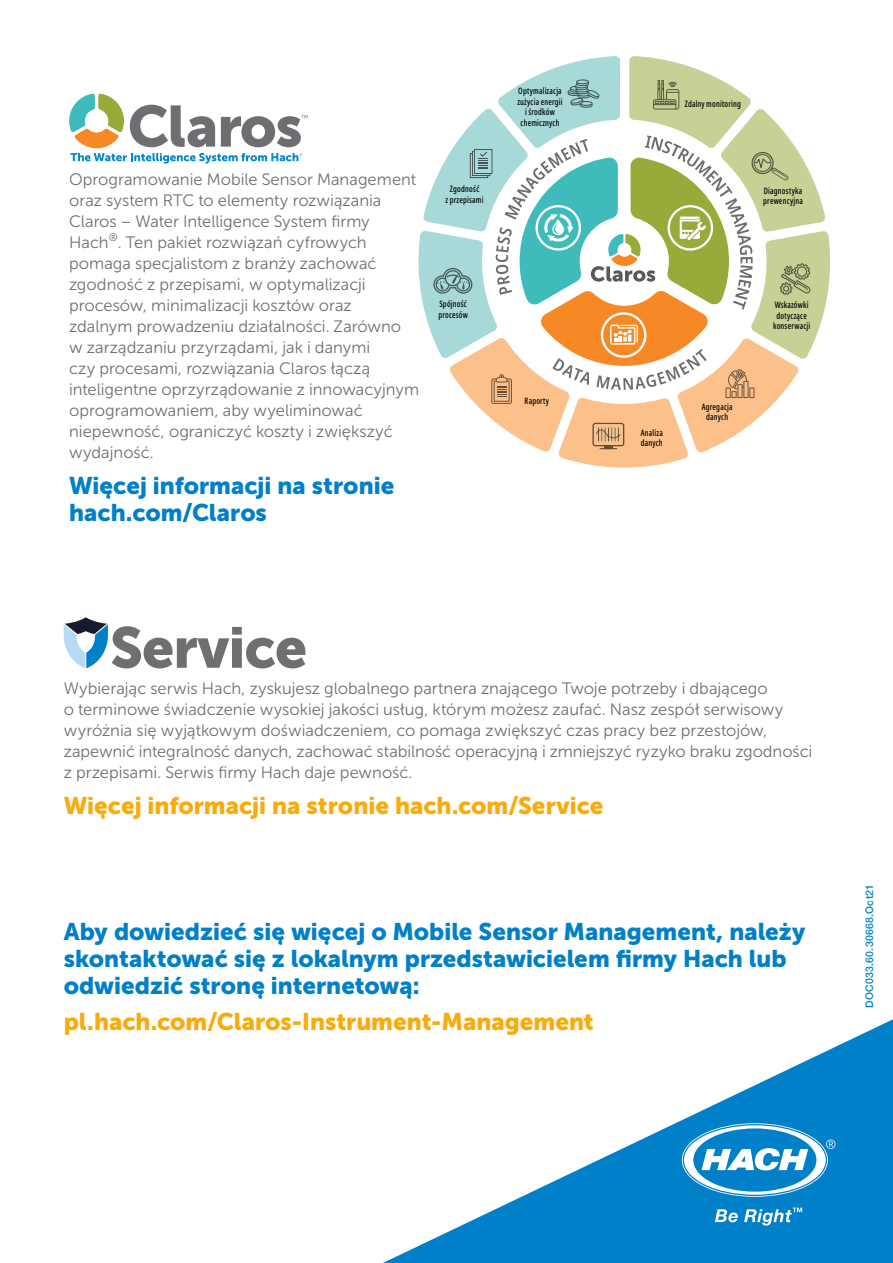
<style>
.page{position:relative;width:893px;height:1263px;background:#fff}
.page>*{position:absolute;margin:0;border:0;box-sizing:border-box;transform-origin:0 0}
.t1{font:24px/27px "Museo Sans Cyrl 900";color:#0080c8}
.t2{font:24px "Museo Sans Cyrl 900";color:#f8ab0b}
.t3{font:16.5px/21px "Museo Sans Cyrl 300";color:#6f6f6e}
.t4{font:500 10.5px "Helvetica Neue LTW1 G";letter-spacing:.025em;color:#0080c8}
.t5{font:500 extra-condensed 9px/10.5px "Noto Sans";letter-spacing:.025em;color:#000;text-align:center;scale:.9 1}
</style>
<div class="page">
<svg style="left:64px;top:617px;width:241px;height:51px"></svg>
<svg style="left:69px;top:94px;width:239px;height:70px"></svg>
<svg style="left:383px;top:1019px;width:510px;height:244px"></svg>
<svg style="left:684px;top:1125px;width:151px;height:70px"></svg>
<svg style="left:715px;top:1209px;width:23px;height:13px"></svg>
<svg style="left:744px;top:1207px;width:58px;height:18px"></svg>
<svg style="left:418px;top:56px;width:413px;height:412px"></svg>
<p class="t3" style="left:69px;top:169px;width:352px">Oprogramowanie Mobile Sensor Management oraz system RTC to elementy rozwiązania Claros – Water Intelligence System firmy Hach<sup>®</sup>. Ten pakiet rozwiązań cyfrowych pomaga specjalistom z branży zachować zgodność z przepisami, w optymalizacji procesów, minimalizacji kosztów oraz zdalnym prowadzeniu działalności. Zarówno<br>w zarządzaniu przyrządami, jak i danymi<br>czy procesami, rozwiązania Claros łączą inteligentne oprzyrządowanie z innowacyjnym oprogramowaniem, aby wyeliminować niepewność, ograniczyć koszty i zwiększyć wydajność.</p>
<h1 class="t1" style="left:69px;top:472px;width:327px">Więcej informacji na stronie hach.com/Claros</h1>
<p class="t5" style="left:446px;top:184px;width:44px">Zgodność<br>z przepisami</p>
<p class="t5" style="left:438px;top:299px;width:34px;text-align:left">Spójność procesów</p>
<p class="t5" style="left:517px;top:86px;width:52px">Optymalizacja zużycia energii i środków chemicznych</p>
<p class="t5" style="left:525px;top:395px;width:29px">Raporty</p>
<p class="t5" style="left:685px;top:99px;width:64px">Zdalny monitoring</p>
<p class="t5" style="left:763px;top:185px;width:46px;text-align:left">Diagnostyka prewencyjna</p>
<p class="t5" style="left:641px;top:427px;width:26px;text-align:left">Analiza danych</p>
<p class="t5" style="left:702px;top:401px;width:36px">Agregacja danych</p>
<p class="t5" style="left:773px;top:300px;width:43px">Wskazówki dotyczące konserwacji</p>
<p class="t3" style="left:64px;top:678px;width:750px">Wybierając serwis Hach, zyskujesz globalnego partnera znającego Twoje potrzeby i dbającego<br>o terminowe świadczenie wysokiej jakości usług, którym możesz zaufać. Nasz zespół serwisowy wyróżnia się wyjątkowym doświadczeniem, co pomaga zwiększyć czas pracy bez przestojów, zapewnić integralność danych, zachować stabilność operacyjną i zmniejszyć ryzyko braku zgodności z przepisami. Serwis firmy Hach daje pewność.</p>
<h1 class="t2" style="left:64px;top:792px;width:541px">Więcej informacji na stronie hach.com/Service</h1>
<h1 class="t1" style="left:64px;top:918px;width:743px">Aby dowiedzieć się więcej o Mobile Sensor Management, należy skontaktować się z lokalnym przedstawicielem firmy Hach lub odwiedzić stronę internetową:</h1>
<h1 class="t2" style="left:64px;top:1008px;width:532px">pl.hach.com/Claros-Instrument-Management</h1>
<p class="t4" style="left:863px;top:1008px;width:126px;rotate:-90deg">DOC033.60.30668.Oct21</p>
</div>
